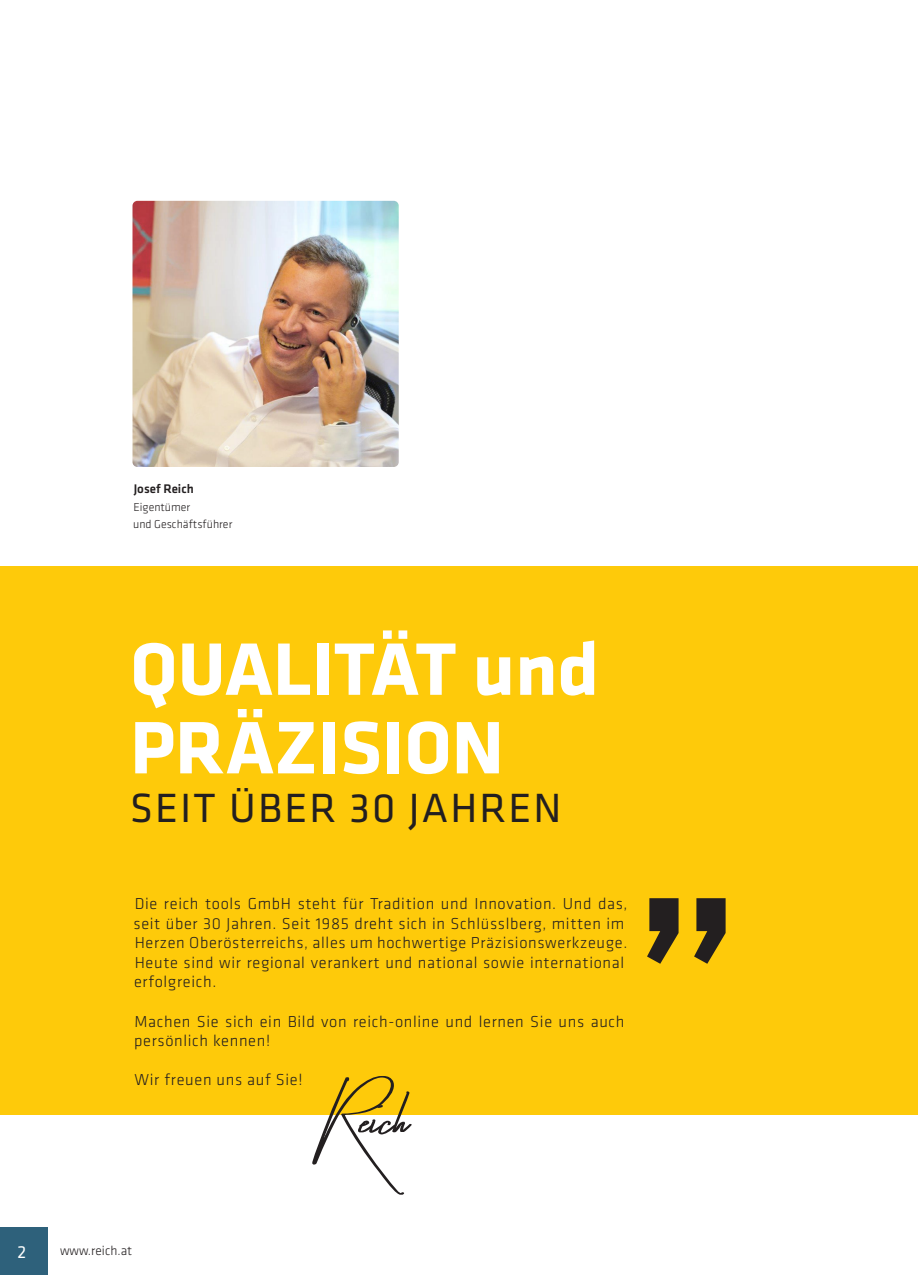
<style>
.page{position:relative;width:918px;height:1275px;background:#fff}
.page>*{position:absolute;margin:0;border:0;box-sizing:border-box;transform-origin:0 0}
.t1{font:500 235.2px "Klavika";color:#231f20}
.t2{font:88.38px "Takenby Vultures Demo";color:#231f20}
.t3{font:700 77px/78.6px "Klavika";color:#fff}
.t4{font:42.35px "Klavika";letter-spacing:.05em;color:#231f20}
.t5{font:18.03px "Klavika";color:#fff}
.t6{font:300 16.45px/19.6px "Klavika";letter-spacing:.04em;color:#231f20}
.t7{font:300 13.47px "Klavika";color:#231f20}
.t8{font:500 12.95px "Klavika";color:#231f20}
.t9{font:300 11.9px/17.3px "Klavika";color:#231f20}
</style>
<div class="page">
<div style="left:0;top:1228px;width:48px;height:47px;background:#2e617b"></div>
<div style="left:0;top:567px;width:918px;height:548px;background:#feca0a"></div>
<img style="left:132px;top:201px;width:267px;height:266px">
<p class="t8" style="left:134px;top:482px;width:62px">Josef Reich</p>
<p class="t9" style="left:133px;top:498px;width:101px">Eigentümer<br>und Geschäftsführer</p>
<h3 class="t3" style="left:130px;top:631px;width:470px">QUALITÄT und<br>PRÄZISION</h3>
<h3 class="t4" style="left:130px;top:785px;width:432px">SEIT ÜBER 30 JAHREN</h3>
<p class="t6" style="left:134px;top:894px;width:495px">Die reich tools GmbH steht für Tradition und Innovation. Und das, seit über 30 Jahren. Seit 1985 dreht sich in Schlüsslberg, mitten im Herzen Oberösterreichs, alles um hochwertige Präzisionswerkzeuge.<br>Heute sind wir regional verankert und national sowie international erfolgreich.</p>
<p class="t6" style="left:134px;top:1012px;width:492px">Machen Sie sich ein Bild von reich-online und lernen Sie uns auch persönlich kennen!</p>
<p class="t6" style="left:135px;top:1070px;width:169px">Wir freuen uns auf Sie!</p>
<h2 class="t2" style="left:326px;top:1060px;width:93px">Reich</h2>
<p class="t5" style="left:17px;top:1243px;width:10px">2</p>
<p class="t7" style="left:60px;top:1244px;width:74px">www.reich.at</p>
<h1 class="t1" style="left:632px;top:725px;width:113px">„</h1>
</div>
